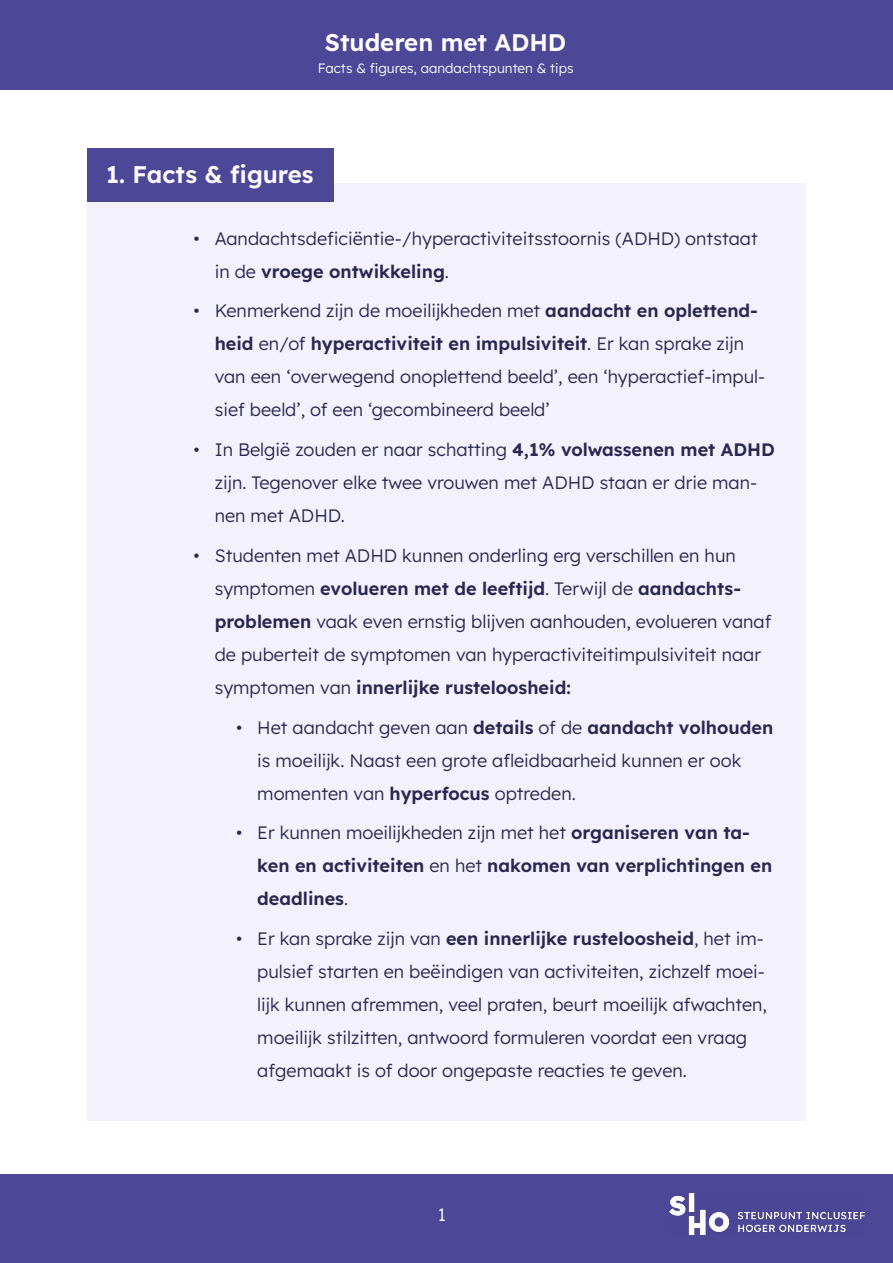
<style>
.page{position:relative;width:893px;height:1263px;background:#fff}
.page>*{position:absolute;margin:0;border:0;box-sizing:border-box;transform-origin:0 0}
.Koptekst_pagina_fiche{font:600 24px "Lexend";color:#fff}
.t1{font:600 24px "Lexend";color:#fbfaff}
.lijst{font:300 18px/33px "Lexend";color:#2a2751}
.sublijst{font:300 18px/33px "Lexend";color:#2a2751}
.sublijst-2{font:600 18px/33px "Lexend";color:#2a2751}
.t2{font:300 18px "Lexend";color:#fff}
.Koptekst_pagina_fiche-2{font:300 13.5px "Lexend";color:#fff}
.s1{font-weight:600}
.s2{font-weight:300}
</style>
<div class="page">
<div style="left:0;top:1174px;width:893px;height:89px;background:#4c4797"></div>
<img style="left:670px;top:1193px;width:194px;height:41px">
<div style="left:0;top:0;width:893px;height:89px;background:#4c4797"></div>
<div style="left:87px;top:183px;width:719px;height:938px;background:#f2f1fc"></div>
<div style="left:87px;top:148px;width:247px;height:53px;background:#4c4797"></div>
<p class="Koptekst_pagina_fiche" style="left:325px;top:24px;width:243px">Studeren met ADHD</p>
<p class="Koptekst_pagina_fiche-2" style="left:318px;top:58px;width:257px">Facts &amp; figures, aandachtspunten &amp; tips</p>
<h2 class="t1" style="left:106px;top:156px;width:209px">1. Facts &amp; figures</h2>
<p class="lijst" style="left:215px;top:221px;width:545px;text-indent:-21px">• Aandachtsdeficiëntie-/hyperactiviteitsstoornis (ADHD) ontstaat in de <span class="s1">vroege ontwikkeling</span>.</p>
<p class="lijst" style="left:215px;top:293px;width:552px;text-indent:-21px">• Kenmerkend zijn de moeilijkheden met <span class="s1">aandacht en oplettend&shy;heid</span> en/of <span class="s1">hyperactiviteit en impulsiviteit</span>. Er kan sprake zijn van een ‘overwegend onoplettend beeld’, een ‘hyperactief-impul&shy;sief beeld’, of een ‘gecombineerd beeld’</p>
<p class="lijst" style="left:215px;top:432px;width:562px;text-indent:-21px">• In België zouden er naar schatting <span class="s1">4,1% volwassenen met ADHD </span>zijn. Tegenover elke twee vrouwen met ADHD staan er drie man&shy;nen met ADHD.</p>
<p class="lijst" style="left:215px;top:538px;width:558px;text-indent:-21px">• Studenten met ADHD kunnen onderling erg verschillen en hun symptomen <span class="s1">evolueren met de leeftijd</span>. Terwijl de <span class="s1">aandachts&shy;problemen</span> vaak even ernstig blijven aanhouden, evolueren vanaf de puberteit de symptomen van hyperactiviteitimpulsiviteit naar symptomen van <span class="s1">innerlijke rusteloosheid:</span></p>
<p class="sublijst" style="left:257px;top:710px;width:518px;text-indent:-21px">• Het aandacht geven aan <span class="s1">details</span> of de <span class="s1">aandacht volhouden </span>is moeilijk. Naast een grote afleidbaarheid kunnen er ook momenten van <span class="s1">hyperfocus</span> optreden.</p>
<p class="sublijst-2" style="left:257px;top:815px;width:516px;text-indent:-21px"><span class="s2">• Er kunnen moeilijkheden zijn met het</span> organiseren van ta&shy;ken en activiteiten <span class="s2">en het</span> nakomen van verplichtingen en deadlines<span class="s2">.</span></p>
<p class="sublijst" style="left:257px;top:921px;width:511px;text-indent:-21px">• Er kan sprake zijn van <span class="s1">een innerlijke rusteloosheid</span>, het im&shy;pulsief starten en beëindigen van activiteiten, zichzelf moei&shy;lijk kunnen afremmen, veel praten, beurt moeilijk afwachten, moeilijk stilzitten, antwoord formuleren voordat een vraag afgemaakt is of door ongepaste reacties te geven.</p>
<p class="t2" style="left:438px;top:1202px;width:10px">1</p>
</div>
